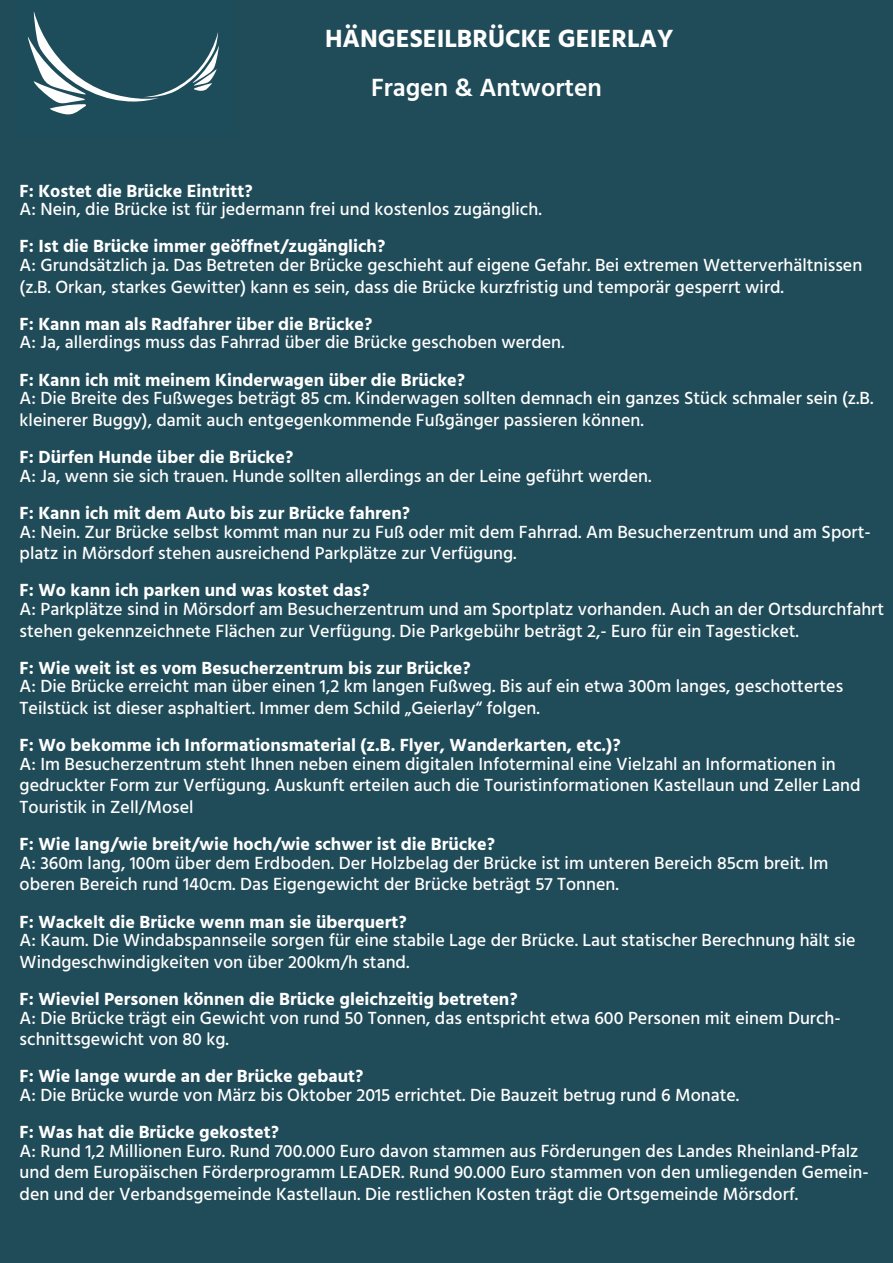
<style>
.page{position:relative;width:893px;height:1263px;background:#204b58}
.page>*{position:absolute;margin:0;border:0;box-sizing:border-box;transform-origin:0 0}
.t1{font:700 25.5px "Hind";color:#fff}
.t2{font:600 25.5px "Hind";color:#fff}
.t3{font:500 18px/21.6px "Hind";color:#fff}
.t4{font:700 18px "Hind";color:#fff}
</style>
<div class="page">
<svg style="left:27px;top:12px;width:192px;height:103px"></svg>
<h1 class="t1" style="left:325px;top:23px;width:350px">HÄNGESEILBRÜCKE GEIERLAY</h1>
<h1 class="t2" style="left:371px;top:72px;width:232px">Fragen &amp; Antworten</h1>
<p class="t4" style="left:20px;top:180px;width:235px">F: Kostet die Brücke Eintritt?</p>
<p class="t3" style="left:20px;top:200px;width:524px">A: Nein, die Brücke ist für jedermann frei und kostenlos zugänglich.</p>
<p class="t4" style="left:20px;top:236px;width:367px">F: Ist die Brücke immer geöffnet/zugänglich?</p>
<p class="t3" style="left:20px;top:255px;width:844px">A: Grundsätzlich ja. Das Betreten der Brücke geschieht auf eigene Gefahr. Bei extremen Wetterverhältnissen (z.B. Orkan, starkes Gewitter) kann es sein, dass die Brücke kurzfristig und temporär gesperrt wird.</p>
<p class="t4" style="left:20px;top:313px;width:354px">F: Kann man als Radfahrer über die Brücke?</p>
<p class="t3" style="left:20px;top:333px;width:546px">A: Ja, allerdings muss das Fahrrad über die Brücke geschoben werden.</p>
<p class="t4" style="left:20px;top:369px;width:447px">F: Kann ich mit meinem Kinderwagen über die Brücke?</p>
<p class="t3" style="left:20px;top:389px;width:855px">A: Die Breite des Fußweges beträgt 85 cm. Kinderwagen sollten demnach ein ganzes Stück schmaler sein (z.B. kleinerer Buggy), damit auch entgegenkommende Fußgänger passieren können.</p>
<p class="t4" style="left:20px;top:446px;width:275px">F: Dürfen Hunde über die Brücke?</p>
<p class="t3" style="left:20px;top:466px;width:633px">A: Ja, wenn sie sich trauen. Hunde sollten allerdings an der Leine geführt werden.</p>
<p class="t4" style="left:20px;top:502px;width:392px">F: Kann ich mit dem Auto bis zur Brücke fahren?</p>
<p class="t3" style="left:20px;top:522px;width:853px">A: Nein. Zur Brücke selbst kommt man nur zu Fuß oder mit dem Fahrrad. Am Besucherzentrum und am Sport&shy;platz in Mörsdorf stehen ausreichend Parkplätze zur Verfügung.</p>
<p class="t4" style="left:20px;top:579px;width:351px">F: Wo kann ich parken und was kostet das?</p>
<p class="t3" style="left:20px;top:599px;width:866px">A: Parkplätze sind in Mörsdorf am Besucherzentrum und am Sportplatz vorhanden. Auch an der Ortsdurchfahrt stehen gekennzeichnete Flächen zur Verfügung. Die Parkgebühr beträgt 2,- Euro für ein Tagesticket.</p>
<p class="t4" style="left:20px;top:657px;width:453px">F: Wie weit ist es vom Besucherzentrum bis zur Brücke?</p>
<p class="t3" style="left:20px;top:677px;width:825px">A: Die Brücke erreicht man über einen 1,2 km langen Fußweg. Bis auf ein etwa 300m langes, geschottertes<br>Teilstück ist dieser asphaltiert. Immer dem Schild „Geierlay“ folgen.</p>
<p class="t4" style="left:20px;top:734px;width:602px">F: Wo bekomme ich Informationsmaterial (z.B. Flyer, Wanderkarten, etc.)?</p>
<p class="t3" style="left:20px;top:754px;width:842px">A: Im Besucherzentrum steht Ihnen neben einem digitalen Infoterminal eine Vielzahl an Informationen in gedruckter Form zur Verfügung. Auskunft erteilen auch die Touristinformationen Kastellaun und Zeller Land<br>Touristik in Zell/Mosel</p>
<p class="t4" style="left:20px;top:833px;width:477px">F: Wie lang/wie breit/wie hoch/wie schwer ist die Brücke?</p>
<p class="t3" style="left:20px;top:853px;width:810px">A: 360m lang, 100m über dem Erdboden. Der Holzbelag der Brücke ist im unteren Bereich 85cm breit. Im oberen Bereich rund 140cm. Das Eigengewicht der Brücke beträgt 57 Tonnen.</p>
<p class="t4" style="left:20px;top:911px;width:388px">F: Wackelt die Brücke wenn man sie überquert?</p>
<p class="t3" style="left:20px;top:930px;width:837px">A: Kaum. Die Windabspannseile sorgen für eine stabile Lage der Brücke. Laut statischer Berechnung hält sie<br>Windgeschwindigkeiten von über 200km/h stand.</p>
<p class="t4" style="left:20px;top:988px;width:499px">F: Wieviel Personen können die Brücke gleichzeitig betreten?</p>
<p class="t3" style="left:20px;top:1008px;width:823px">A: Die Brücke trägt ein Gewicht von rund 50 Tonnen, das entspricht etwa 600 Personen mit einem Durch&shy;schnittsgewicht von 80 kg.</p>
<p class="t4" style="left:20px;top:1065px;width:345px">F: Wie lange wurde an der Brücke gebaut?</p>
<p class="t3" style="left:20px;top:1085px;width:721px">A: Die Brücke wurde von März bis Oktober 2015 errichtet. Die Bauzeit betrug rund 6 Monate.</p>
<p class="t4" style="left:20px;top:1121px;width:261px">F: Was hat die Brücke gekostet?</p>
<p class="t3" style="left:20px;top:1141px;width:850px">A: Rund 1,2 Millionen Euro. Rund 700.000 Euro davon stammen aus Förderungen des Landes Rheinland-Pfalz und dem Europäischen Förderprogramm LEADER. Rund 90.000 Euro stammen von den umliegenden Gemein&shy;den und der Verbandsgemeinde Kastellaun. Die restlichen Kosten trägt die Ortsgemeinde Mörsdorf.</p>
</div>
